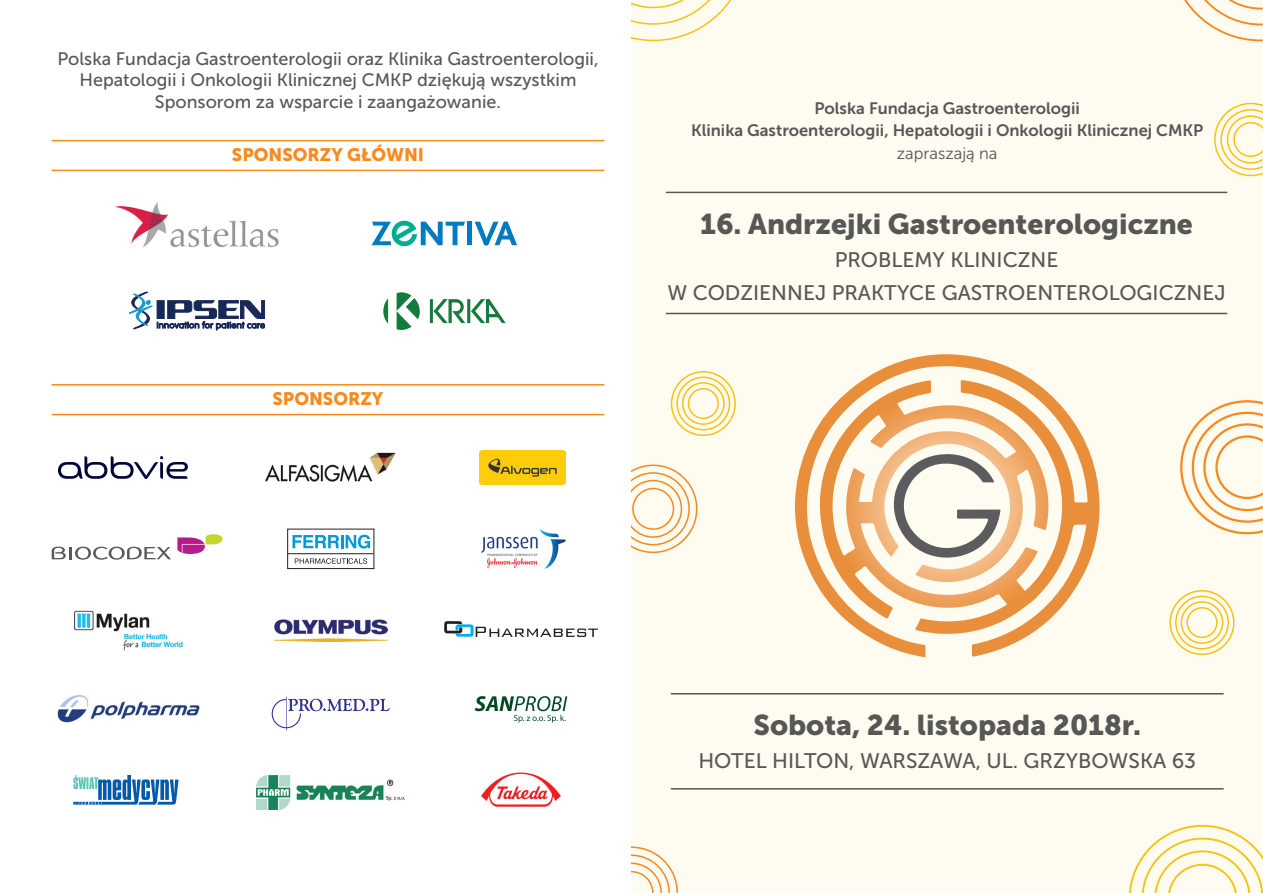
<style>
.page{position:relative;width:1263px;height:893px;background:#fff}
.page>*{position:absolute;margin:0;border:0;box-sizing:border-box;transform-origin:0 0}
.t1{font:28.5px "Museo Sans 900";color:#575755}
.t2{font:21px/33px "Museo Sans 500";color:#575755;text-align:center}
.t3{font:18px/21.6px "Museo Sans 500";color:#575755;text-align:center}
.t4{font:18px "Museo Sans 900";color:#f68b1f}
.t5{font:16.5px/22.5px "Museo Sans 700";color:#575755;text-align:center}
.t6{font:16.5px "Museo Sans 300";color:#575755}
</style>
<div class="page">
<div style="left:631px;top:0;width:632px;height:893px;background:#fefbf1"></div>
<svg style="left:1184px;top:0;width:79px;height:41px"></svg>
<img style="left:1163px;top:102px;width:92px;height:92px">
<svg style="left:1214px;top:103px;width:49px;height:73px"></svg>
<svg style="left:631px;top:465px;width:66px;height:88px"></svg>
<div style="left:632px;top:488px;width:42px;height:42px;border:2px solid #f6891f;border-radius:50%"></div>
<img style="left:1078px;top:789px;width:146px;height:36px">
<svg style="left:1129px;top:825px;width:134px;height:68px"></svg>
<svg style="left:1180px;top:400px;width:83px;height:134px"></svg>
<div style="left:671px;top:371px;width:65px;height:65px;border:2px solid #f7c213;border-radius:50%"></div>
<div style="left:676px;top:377px;width:54px;height:53px;border:2px solid #f7c213;border-radius:50%"></div>
<div style="left:682px;top:382px;width:43px;height:43px;border:2px solid #f7c213;border-radius:50%"></div>
<div style="left:688px;top:388px;width:31px;height:31px;border:2px solid #f7c213;border-radius:50%"></div>
<svg style="left:631px;top:846px;width:47px;height:47px"></svg>
<svg style="left:631px;top:0;width:101px;height:41px"></svg>
<img style="left:1118px;top:590px;width:117px;height:105px">
<div style="left:1169px;top:590px;width:65px;height:65px;border:2px solid #f7c213;border-radius:50%"></div>
<div style="left:1175px;top:596px;width:54px;height:53px;border:2px solid #f7c213;border-radius:50%"></div>
<div style="left:1181px;top:601px;width:42px;height:43px;border:2px solid #f7c213;border-radius:50%"></div>
<div style="left:1186px;top:607px;width:31px;height:31px;border:2px solid #f7c213;border-radius:50%"></div>
<svg style="left:795px;top:360px;width:292px;height:297px"></svg>
<svg style="left:885px;top:452px;width:115px;height:114px"></svg>
<hr style="left:666px;top:313px;width:561px;height:1px;background:#575755">
<hr style="left:666px;top:192px;width:561px;height:1px;background:#575755">
<hr style="left:671px;top:788px;width:553px;height:1px;background:#575755">
<hr style="left:671px;top:693px;width:553px;height:1px;background:#575755">
<hr style="left:52px;top:140px;width:552px;height:1px;background:#f68b1f">
<hr style="left:52px;top:170px;width:552px;height:1px;background:#f68b1f">
<svg style="left:58px;top:456px;width:130px;height:23px"></svg>
<img style="left:265px;top:452px;width:131px;height:30px">
<img style="left:479px;top:451px;width:87px;height:34px">
<svg style="left:177px;top:534px;width:45px;height:20px"></svg>
<svg style="left:52px;top:547px;width:119px;height:13px"></svg>
<div style="left:288px;top:529px;width:86px;height:40px;border:1px solid #231f20"></div>
<hr style="left:288px;top:553px;width:86px;height:1px;background:#231f20">
<svg style="left:292px;top:535px;width:78px;height:14px"></svg>
<svg style="left:295px;top:558px;width:72px;height:6px"></svg>
<img style="left:481px;top:529px;width:85px;height:40px">
<img style="left:74px;top:610px;width:109px;height:41px">
<img style="left:274px;top:620px;width:113px;height:21px">
<svg style="left:444px;top:621px;width:154px;height:16px"></svg>
<img style="left:57px;top:695px;width:143px;height:28px">
<svg style="left:272px;top:697px;width:118px;height:33px"></svg>
<svg style="left:475px;top:696px;width:92px;height:27px"></svg>
<img style="left:481px;top:772px;width:80px;height:35px">
<hr style="left:52px;top:384px;width:552px;height:2px;background:#f68b1f">
<hr style="left:52px;top:414px;width:552px;height:1px;background:#f68b1f">
<img style="left:114px;top:202px;width:165px;height:46px">
<svg style="left:129px;top:292px;width:136px;height:38px"></svg>
<img style="left:383px;top:292px;width:123px;height:38px">
<div style="left:467px;top:222px;width:5px;height:23px;background:#007ac0"></div>
<svg style="left:475px;top:222px;width:42px;height:23px"></svg>
<svg style="left:371px;top:220px;width:94px;height:27px"></svg>
<img style="left:257px;top:775px;width:148px;height:34px">
<svg style="left:73px;top:775px;width:106px;height:30px"></svg>
<p class="t3" style="left:57px;top:48px;width:543px">Polska Fundacja Gastroenterologii oraz Klinika Gastroenterologii,<br>Hepatologii i Onkologii Klinicznej CMKP dziękują wszystkim<br>Sponsorom za wsparcie i zaangażowanie.</p>
<p class="t4" style="left:232px;top:144px;width:194px">SPONSORZY GŁÓWNI</p>
<p class="t4" style="left:272px;top:388px;width:112px">SPONSORZY</p>
<p class="t5" style="left:691px;top:97px;width:514px">Polska Fundacja Gastroenterologii<br>Klinika Gastroenterologii, Hepatologii i Onkologii Klinicznej CMKP</p>
<p class="t6" style="left:897px;top:144px;width:102px">zapraszają na</p>
<h1 class="t1" style="left:700px;top:208px;width:494px">16. Andrzejki Gastroenterologiczne</h1>
<p class="t2" style="left:667px;top:243px;width:560px">PROBLEMY KLINICZNE<br>W CODZIENNEJ PRAKTYCE GASTROENTEROLOGICZNEJ</p>
<h1 class="t1" style="left:753px;top:709px;width:389px">Sobota, 24. listopada 2018r.</h1>
<p class="t2" style="left:698px;top:745px;width:499px">HOTEL HILTON, WARSZAWA, UL. GRZYBOWSKA 63</p>
</div>
